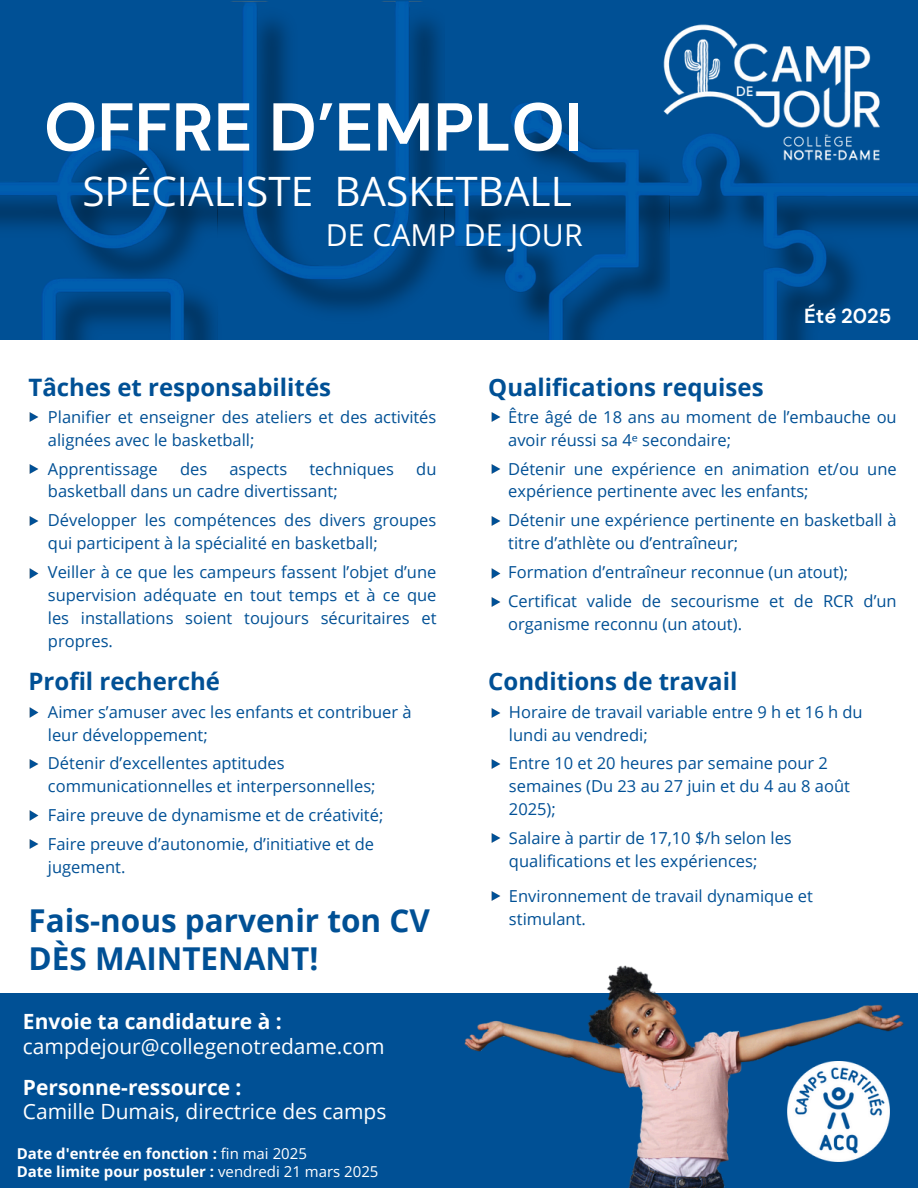
<style>
.page{position:relative;width:918px;height:1188px;background:#005095}
.page>*{position:absolute;margin:0;border:0;box-sizing:border-box;transform-origin:0 0}
.t1{font:700 67.5px "DM Sans";color:#fff}
.t2{font:40.5px "Open Sans";color:#fff}
.t3{font:700 31.5px/37.2px "Open Sans";color:#005095}
.t4{font:30.3px "Open Sans";color:#fff}
.t5{font:700 24px "Open Sans";color:#005095}
.t6{font:21px "Open Sans";color:#fff}
.t7{font:700 21px "Open Sans";color:#fff}
.t8{font:700 20.25px "DM Sans";color:#fff}
.t9{font:16.5px/22.8px "Open Sans";color:#005095}
.t10{font:16.5px/22.8px "Open Sans";color:#005096}
.t11{font:700 15px "Open Sans";color:#fff}
.s1{font-family:"Noto Sans"}
.s2{font-weight:400}
</style>
<div class="page">
<img style="left:0;top:135px;width:217px;height:205px">
<img style="left:670px;top:168px;width:248px;height:172px">
<img style="left:217px;top:1px;width:453px;height:339px">
<div style="left:0;top:340px;width:918px;height:653px;background:#fff"></div>
<img style="left:658px;top:16px;width:222px;height:152px">
<svg style="left:29px;top:412px;width:10px;height:10px"></svg>
<svg style="left:29px;top:464px;width:10px;height:10px"></svg>
<svg style="left:29px;top:516px;width:10px;height:10px"></svg>
<svg style="left:29px;top:568px;width:10px;height:11px"></svg>
<svg style="left:29px;top:707px;width:10px;height:11px"></svg>
<svg style="left:29px;top:759px;width:10px;height:10px"></svg>
<svg style="left:29px;top:810px;width:10px;height:11px"></svg>
<svg style="left:29px;top:839px;width:10px;height:10px"></svg>
<svg style="left:491px;top:412px;width:10px;height:10px"></svg>
<svg style="left:491px;top:464px;width:10px;height:10px"></svg>
<svg style="left:491px;top:516px;width:10px;height:10px"></svg>
<svg style="left:491px;top:708px;width:10px;height:10px"></svg>
<svg style="left:491px;top:759px;width:10px;height:10px"></svg>
<svg style="left:491px;top:833px;width:10px;height:10px"></svg>
<img style="left:464px;top:965px;width:440px;height:223px">
<svg style="left:491px;top:891px;width:10px;height:10px"></svg>
<svg style="left:491px;top:568px;width:10px;height:11px"></svg>
<svg style="left:491px;top:597px;width:10px;height:10px"></svg>
<img style="left:788px;top:1062px;width:101px;height:100px">
<p class="t1" style="left:44px;top:84px;width:540px">OFFRE D’EMPLOI</p>
<p class="t2" style="left:82px;top:162px;width:491px">SPÉCIALISTE BASKETBALL</p>
<h5 class="t4" style="left:326px;top:214px;width:258px">DE CAMP DE JOUR</h5>
<p class="t5" style="left:29px;top:370px;width:304px">Tâches et responsabilités</p>
<p class="t5" style="left:488px;top:370px;width:277px">Qualifications requises</p>
<p class="t8" style="left:804px;top:303px;width:89px">Été 2025</p>
<p class="t9" style="left:48px;top:405px;width:390px">Planifier et enseigner des ateliers et des activités alignées avec le basketball;</p>
<p class="t9" style="left:48px;top:457px;width:111px">Apprentissage</p>
<p class="t9" style="left:180px;top:457px;width:29px">des</p>
<p class="t9" style="left:229px;top:457px;width:59px">aspects</p>
<p class="t9" style="left:309px;top:457px;width:86px">techniques</p>
<p class="t9" style="left:416px;top:457px;width:22px">du</p>
<p class="t9" style="left:48px;top:480px;width:291px">basketball dans un cadre divertissant;</p>
<p class="t9" style="left:48px;top:509px;width:390px">Développer les compétences des divers groupes qui participent à la spécialité en basketball;</p>
<p class="t9" style="left:48px;top:560px;width:390px;text-align:justify">Veiller à ce que les campeurs fassent l’objet d’une supervision adéquate en tout temps et à ce que les installations soient toujours sécuritaires et propres.</p>
<p class="t9" style="left:508px;top:405px;width:390px">Être âgé de 18 ans au moment de l’embauche ou avoir réussi sa 4<span class="s1">ᵉ</span> secondaire;</p>
<p class="t9" style="left:508px;top:457px;width:390px">Détenir une expérience en animation et/ou une expérience pertinente avec les enfants;</p>
<p class="t9" style="left:508px;top:509px;width:390px">Détenir une expérience pertinente en basketball à titre d’athlète ou d’entraîneur;</p>
<p class="t9" style="left:508px;top:560px;width:341px">Formation d’entraîneur reconnue (un atout);</p>
<p class="t9" style="left:508px;top:589px;width:390px">Certificat valide de secourisme et de RCR d’un organisme reconnu (un atout).</p>
<p class="t5" style="left:29px;top:665px;width:193px">Profil recherché</p>
<h6 class="t5" style="left:488px;top:665px;width:251px">Conditions de travail</h6>
<p class="t9" style="left:48px;top:700px;width:365px">Aimer s’amuser avec les enfants et contribuer à leur développement;</p>
<p class="t9" style="left:48px;top:752px;width:329px">Détenir d’excellentes aptitudes communicationnelles et interpersonnelles;</p>
<p class="t9" style="left:48px;top:803px;width:337px">Faire preuve de dynamisme et de créativité;</p>
<p class="t9" style="left:48px;top:832px;width:328px">Faire preuve d’autonomie, d’initiative et de jugement.</p>
<p class="t3" style="left:29px;top:902px;width:403px">Fais-nous parvenir ton CV<br>DÈS MAINTENANT!</p>
<h1 class="t7" style="left:23px;top:1007px;width:260px">Envoie ta candidature à :</h1>
<h2 class="t6" style="left:23px;top:1032px;width:363px">campdejour@collegenotredame.com</h2>
<h5 class="t7" style="left:23px;top:1072px;width:220px">Personne-ressource :</h5>
<h5 class="t6" style="left:23px;top:1097px;width:365px">Camille Dumais, directrice des camps</h5>
<h3 class="t11" style="left:17px;top:1143px;width:292px">Date d'entrée en fonction : <span class="s2">fin mai 2025</span></h3>
<p class="t11" style="left:17px;top:1161px;width:363px">Date limite pour postuler : <span class="s2">vendredi 21 mars 2025</span></p>
<p class="t9" style="left:509px;top:700px;width:355px">Horaire de travail variable entre 9 h et 16 h du lundi au vendredi;</p>
<p class="t10" style="left:509px;top:752px;width:343px">Entre 10 et 20 heures par semaine pour 2 semaines (Du 23 au 27 juin et du 4 au 8 août<br>2025);</p>
<p class="t9" style="left:509px;top:826px;width:284px">Salaire à partir de 17,10 $/h selon les qualifications et les expériences;</p>
<p class="t9" style="left:509px;top:884px;width:306px">Environnement de travail dynamique et stimulant.</p>
</div>
